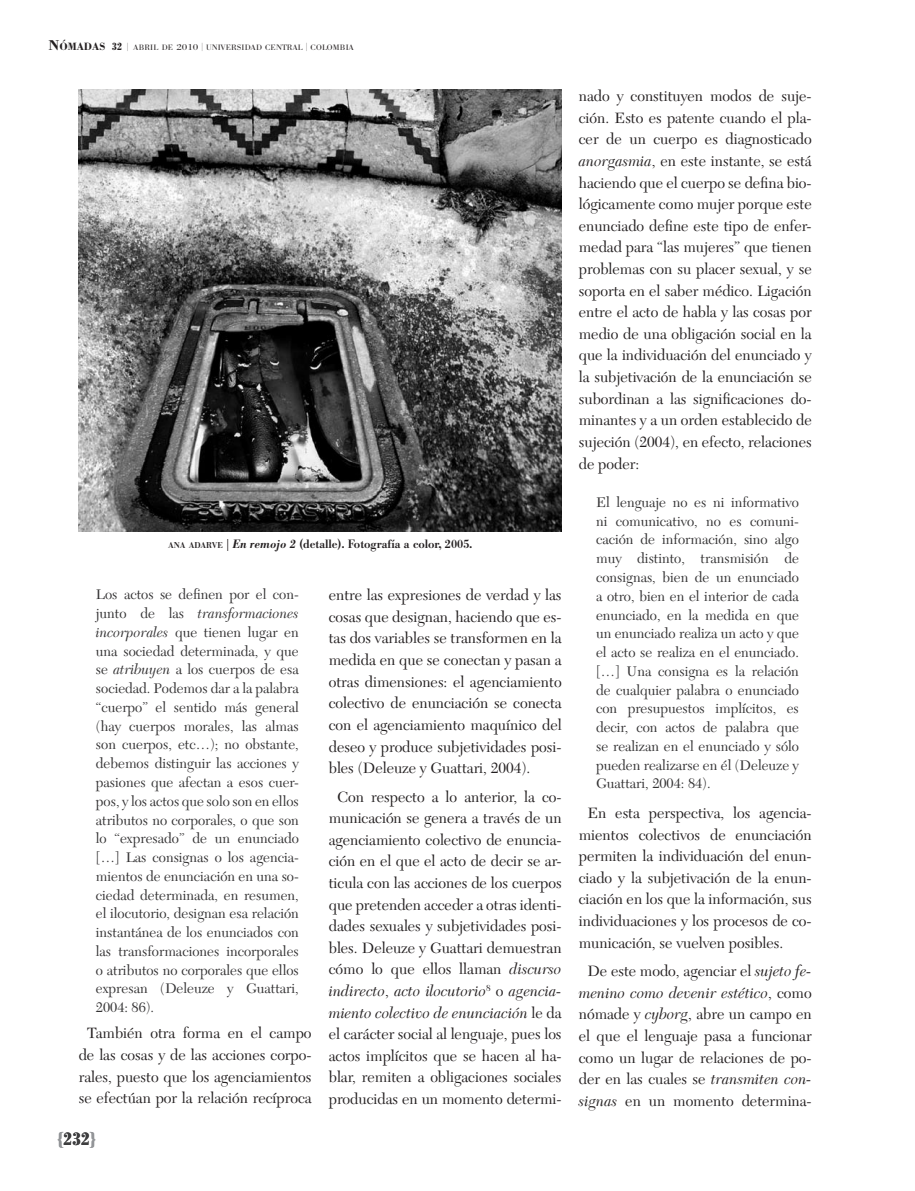
<style>
.page{position:relative;width:915px;height:1191px;background:#fff}
.page>*{position:absolute;margin:0;border:0;box-sizing:border-box;transform-origin:0 0}
.t1{font:700 condensed 18px "Bodoni BE";color:#3e3e3f}
.t2{font:15.6px/21.6px "New Caledonia";color:#231f20;text-align:center}
.t3{font:14.55px/18.8px "New Caledonia";color:#333233;text-align:justify}
.t4{font:500 12px "Bodoni BE";color:#231f20}
.t5{font:300 7.8px "Bodoni BE";letter-spacing:.02em;color:#231f20;scale:1.09 1}
.s1{font-family:"Bodoni";font-weight:700;font-size:14.7px}
.s2{font-family:"Bodoni";font-weight:700;font-size:10.95px}
.s3{font-weight:700;font-stretch:condensed;font-size:10.5px}
.s4{font-size:8.25px}
.s5{font-size:8.55px}
.s6{font-size:8.4px}
.s7{font-style:italic}
.s8{color:#939598}
</style>
<div class="page">
<img style="left:79px;top:89px;width:482px;height:442px">
<p class="t5" style="left:48px;top:43px;width:282px"><span class="s1">N</span><span class="s2">ÓMADAS</span> <span class="s3">32</span> <span class="s4">|</span> ABRIL DE <span class="s5">2010</span> <span class="s4">|</span> UNIVERSIDAD CENTRAL <span class="s4">|</span> COLOMBIA</p>
<p class="t4" style="left:168px;top:537px;width:305px"><span class="s6">ANA ADARVE</span> | <span class="s7">En remojo 2</span> (detalle). Fotografía a color, 2005.</p>
<p class="t3" style="left:96px;top:585px;width:204px">Los actos se definen por el con&shy;junto de las <span class="s7">transformaciones incorporales</span> que tienen lugar en una sociedad determinada, y que se <span class="s7">atribuyen</span> a los cuerpos de esa sociedad. Podemos dar a la palabra “cuerpo” el sentido más general (hay cuerpos morales, las almas son cuerpos, etc…); no obstante, debemos distinguir las acciones y pasiones que afectan a esos cuer&shy;pos, y los actos que solo son en ellos atributos no corporales, o que son lo “expresado” de un enunciado […] Las consignas o los agencia&shy;mientos de enunciación en una so&shy;ciedad determinada, en resumen, el ilocutorio, designan esa relación instantánea de los enunciados con las transformaciones incorporales o atributos no corporales que ellos expresan (Deleuze y Guattari, 2004: 86).</p>
<p class="t2" style="left:79px;top:1022px;width:234px">También otra forma en el campo de las cosas y de las acciones corpo&shy;rales, puesto que los agenciamientos se efectúan por la relación recíproca</p>
<p class="t2" style="left:328px;top:584px;width:234px;text-align:justify">entre las expresiones de verdad y las cosas que designan, haciendo que es&shy;tas dos variables se transformen en la medida en que se conectan y pasan a otras dimensiones: el agenciamiento colectivo de enunciación se conecta con el agenciamiento maquínico del deseo y produce subjetividades posi&shy;bles (Deleuze y Guattari, 2004).</p>
<p class="t2" style="left:328px;top:786px;width:234px">Con respecto a lo anterior, la co&shy;municación se genera a través de un agenciamiento colectivo de enuncia&shy;ción en el que el acto de decir se ar&shy;ticula con las acciones de los cuerpos que pretenden acceder a otras identi&shy;dades sexuales y subjetividades posi&shy;bles. Deleuze y Guattari demuestran cómo lo que ellos llaman <span class="s7">discurso indirecto</span>, <span class="s7">acto ilocutorio</span><sup>8</sup> o <span class="s7">agencia&shy;miento colectivo de enunciación</span> le da el carácter social al lenguaje, pues los actos implícitos que se hacen al ha&shy;blar, remiten a obligaciones sociales producidas en un momento determi-</p>
<p class="t1" style="left:57px;top:1128px;width:40px"><span class="s8">{</span>232<span class="s8">}</span></p>
<p class="t2" style="left:578px;top:85px;width:234px;text-align:justify">nado y constituyen modos de suje&shy;ción. Esto es patente cuando el pla&shy;cer de un cuerpo es diagnosticado <span class="s7">anorgasmia</span>, en este instante, se está haciendo que el cuerpo se defina bio&shy;lógicamente como mujer porque este enunciado define este tipo de enfer&shy;medad para “las mujeres” que tienen problemas con su placer sexual, y se soporta en el saber médico. Ligación entre el acto de habla y las cosas por medio de una obligación social en la que la individuación del enunciado y la subjetivación de la enunciación se subordinan a las significaciones do&shy;minantes y a un orden establecido de sujeción (2004), en efecto, relaciones de poder:</p>
<p class="t3" style="left:596px;top:493px;width:204px">El lenguaje no es ni informativo ni comunicativo, no es comuni&shy;cación de información, sino algo muy distinto, transmisión de consignas, bien de un enunciado a otro, bien en el interior de cada enunciado, en la medida en que un enunciado realiza un acto y que el acto se realiza en el enunciado. […] Una consigna es la relación de cualquier palabra o enunciado con presupuestos implícitos, es decir, con actos de palabra que se realizan en el enunciado y sólo pueden realizarse en él (Deleuze y Guattari, 2004: 84).</p>
<p class="t2" style="left:578px;top:802px;width:234px;text-align:justify;text-indent:9px">En esta perspectiva, los agencia&shy;mientos colectivos de enunciación permiten la individuación del enun&shy;ciado y la subjetivación de la enun&shy;ciación en los que la información, sus individuaciones y los procesos de co&shy;municación, se vuelven posibles.</p>
<p class="t2" style="left:578px;top:960px;width:234px">De este modo, agenciar el <span class="s7">sujeto fe&shy;menino como devenir estético</span>, como nómade y <span class="s7">cyborg</span>, abre un campo en el que el lenguaje pasa a funcionar como un lugar de relaciones de po&shy;der en las cuales se <span class="s7">transmiten con&shy;signas</span> en un momento determina-</p>
</div>
